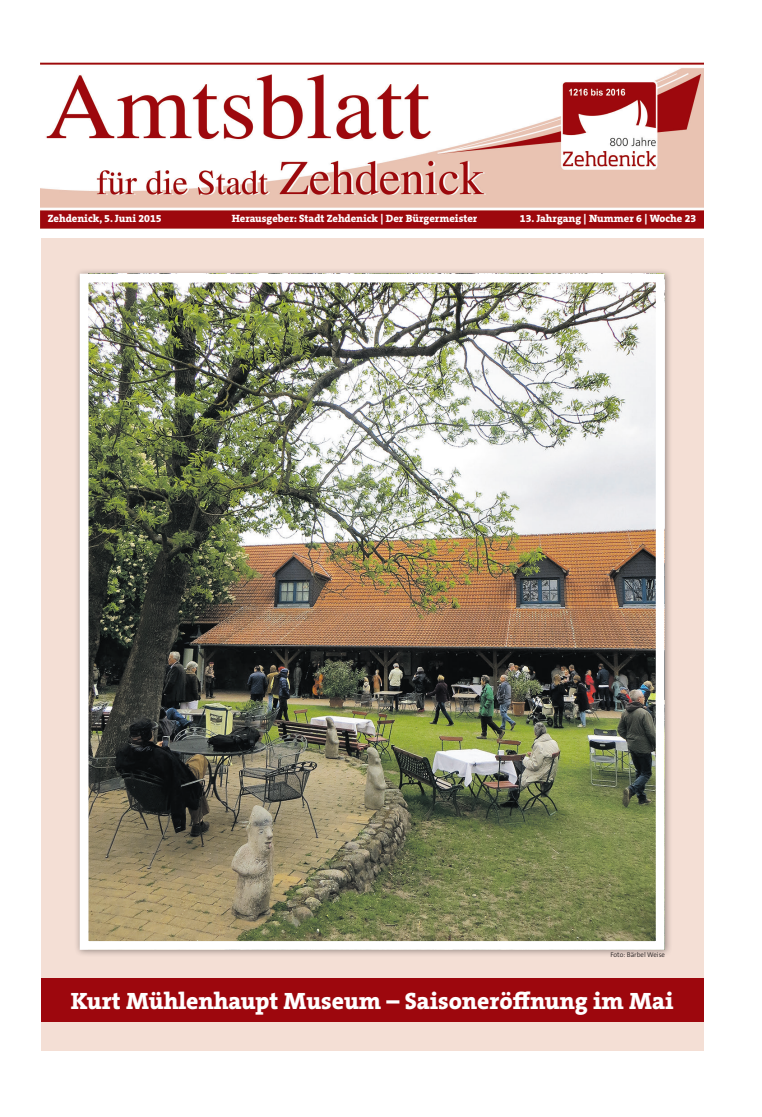
<style>
.page{position:relative;width:762px;height:1117px;background:#fff}
.page>*{position:absolute;margin:0;border:0;box-sizing:border-box;transform-origin:0 0}
.t1{font:800 23.75px "The Serif B W8";color:#fff}
.t2{font:800 10.62px "The Serif B W8";color:#fff}
.t3{font:300 6.88px "The Sans B W4";color:#231f20}
</style>
<div class="page">
<img style="left:41px;top:62px;width:662px;height:166px">
<div style="left:41px;top:238px;width:662px;height:812px;background:#f4dfd5"></div>
<div style="left:74px;top:268px;width:598px;height:689px;background:#231f20;opacity:.45"></div>
<img style="left:90px;top:283px;width:564px;height:656px">
<div style="left:80px;top:273px;width:584px;height:676px;border:9px solid #fff"></div>
<div style="left:41px;top:978px;width:662px;height:43px;background:#9d070d"></div>
<p class="t2" style="left:48px;top:211px;width:115px">Zehdenick, 5. Juni 2015</p>
<p class="t2" style="left:232px;top:211px;width:247px">Herausgeber: Stadt Zehdenick | Der Bürgermeister</p>
<p class="t2" style="left:520px;top:211px;width:178px">13. Jahrgang | Nummer 6 | Woche 23</p>
<p class="t3" style="left:610px;top:950px;width:56px">Foto: Bärbel Weise</p>
<h1 class="t1" style="left:71px;top:984px;width:604px">Kurt Mühlenhaupt Museum – Saisoneröffnung im Mai</h1>
</div>
